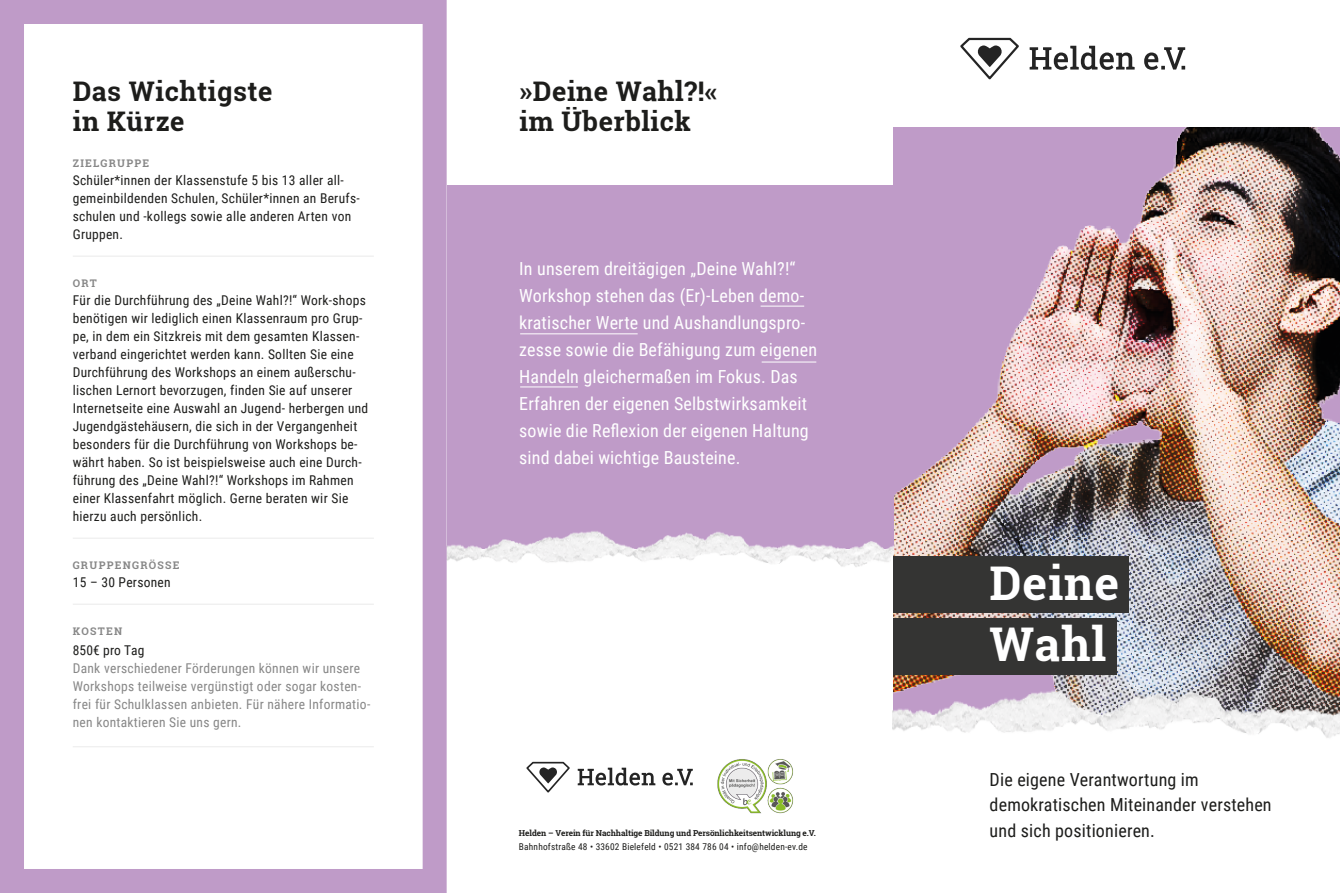
<style>
.page{position:relative;width:1340px;height:893px;background:#fff}
.page>*{position:absolute;margin:0;border:0;box-sizing:border-box;transform-origin:0 0}
.Head-1{font:700 46.5px "Roboto Slab";letter-spacing:.02em;color:#fff}
.Head-1-2{font:700 27px/30px "Roboto Slab";letter-spacing:.02em;color:#1d1d1b}
.Text{font:18px/27px "Roboto Condensed";letter-spacing:.01em;color:#fff}
.Text-2{font:18px/25.5px "Roboto Condensed";letter-spacing:.01em;color:#1d1d1b}
.Text-2-2{font:13.5px/18px "Roboto Condensed";letter-spacing:.02em;color:#1d1d1b}
.Text-2-3{font:13.5px/18px "Roboto Condensed";letter-spacing:.02em;color:#878787}
.Head-3{font:700 10.5px "Roboto Slab";letter-spacing:.12em;color:#878787}
.Text-2-4{font:700 10.5px "Roboto Slab";letter-spacing:.12em;color:#878787}
.t1{font:9.3px "Roboto Condensed";letter-spacing:.02em;color:#1d1d1b}
.t2{font:700 8.25px "Roboto Slab";letter-spacing:-.01em;color:#1d1d1b}
.s1{color:#1d1d1b}
</style>
<div class="page">
<img style="left:893px;top:128px;width:446px;height:560px">
<hr style="left:73px;top:256px;width:301px;height:1px;background:#ededed">
<hr style="left:73px;top:538px;width:301px;height:1px;background:#ededed">
<hr style="left:73px;top:604px;width:301px;height:1px;background:#ededed">
<hr style="left:73px;top:746px;width:301px;height:1px;background:#ededed">
<svg style="left:960px;top:38px;width:59px;height:41px"></svg>
<svg style="left:1029px;top:46px;width:105px;height:24px"></svg>
<svg style="left:1144px;top:47px;width:41px;height:23px"></svg>
<svg style="left:526px;top:762px;width:44px;height:31px"></svg>
<svg style="left:577px;top:768px;width:78px;height:17px"></svg>
<svg style="left:662px;top:769px;width:30px;height:16px"></svg>
<img style="left:717px;top:759px;width:76px;height:55px">
<div style="left:446px;top:186px;width:447px;height:363px;background:#bf9bc8"></div>
<img style="left:446px;top:529px;width:447px;height:45px">
<div style="left:0;top:0;width:446px;height:893px;border:24px solid #bf9bc8"></div>
<hr style="left:760px;top:306px;width:44px;height:1px;background:#fff">
<hr style="left:520px;top:333px;width:117px;height:1px;background:#fff">
<hr style="left:761px;top:362px;width:55px;height:1px;background:#fff">
<hr style="left:520px;top:387px;width:58px;height:1px;background:#fff">
<img style="left:892px;top:688px;width:447px;height:50px">
<div style="left:893px;top:618px;width:223px;height:56px;background:#343433"></div>
<div style="left:893px;top:556px;width:235px;height:56px;background:#343433"></div>
<p class="Head-1-2" style="left:73px;top:75px;width:201px">Das Wichtigste in Kürze</p>
<p class="Head-3" style="left:73px;top:156px;width:78px">ZIELGRUPPE</p>
<p class="Text-2-2" style="left:73px;top:170px;width:288px">Schüler*innen der Klassenstufe 5 bis 13 aller all&shy;gemeinbildenden Schulen, Schüler*innen an Berufs&shy;schulen und --kollegs sowie alle anderen Arten von Gruppen.</p>
<p class="Head-3" style="left:73px;top:276px;width:25px">ORT</p>
<p class="Text-2-2" style="left:73px;top:290px;width:297px">Für die Durchführung des „Deine Wahl?!“ Work-shops benötigen wir lediglich einen Klassenraum pro Grup&shy;pe, in dem ein Sitzkreis mit dem gesamten Klassen&shy;verband eingerichtet werden kann. Sollten Sie eine Durchführung des Workshops an einem außerschu&shy;lischen Lernort bevorzugen, finden Sie auf unserer Internetseite eine Auswahl an Jugend- herbergen und Jugendgästehäusern, die sich in der Vergangenheit besonders für die Durchführung von Workshops be&shy;währt haben. So ist beispielsweise auch eine Durch&shy;führung des „Deine Wahl?!“ Workshops im Rahmen einer Klassenfahrt möglich. Gerne beraten wir Sie hierzu auch persönlich.</p>
<p class="Head-3" style="left:73px;top:558px;width:108px">GRUPPENGRÖSSE</p>
<p class="Text-2-2" style="left:73px;top:572px;width:99px">15 – 30 Personen</p>
<p class="Text-2-4" style="left:73px;top:624px;width:51px">KOSTEN</p>
<p class="Text-2-3" style="left:73px;top:641px;width:299px"><span class="s1">850€ pro Tag<br></span>Dank verschiedener Förderungen können wir unsere Workshops teilweise vergünstigt oder sogar kosten&shy;frei für Schulklassen anbieten. Für nähere Informatio&shy;nen kontaktieren Sie uns gern.</p>
<p class="Head-1-2" style="left:519px;top:75px;width:199px">»Deine Wahl?!«</p>
<p class="Head-1-2" style="left:519px;top:105px;width:173px">im Überblick</p>
<p class="Text" style="left:519px;top:254px;width:299px">In unserem dreitägigen „Deine Wahl?!“ Workshop stehen das (Er)-Leben demo&shy;kratischer Werte und Aushandlungspro&shy;zesse sowie die Befähigung zum eigenen Handeln gleichermaßen im Fokus. Das Erfahren der eigenen Selbstwirksamkeit sowie die Reflexion der eigenen Haltung sind dabei wichtige Bausteine.</p>
<p class="t2" style="left:519px;top:827px;width:298px">Helden – Verein für Nachhaltige Bildung und Persönlichkeitsentwicklung e.V.</p>
<p class="t1" style="left:519px;top:840px;width:290px">Bahnhofstraße 48 • 33602 Bielefeld • 0521 384 786 04 • info@helden-ev.de</p>
<p class="Head-1" style="left:989px;top:551px;width:131px">Deine</p>
<p class="Head-1" style="left:989px;top:612px;width:118px">Wahl</p>
<p class="Text-2" style="left:989px;top:766px;width:283px">Die eigene Verantwortung im demokratischen Miteinander verstehen und sich positionieren.</p>
</div>
